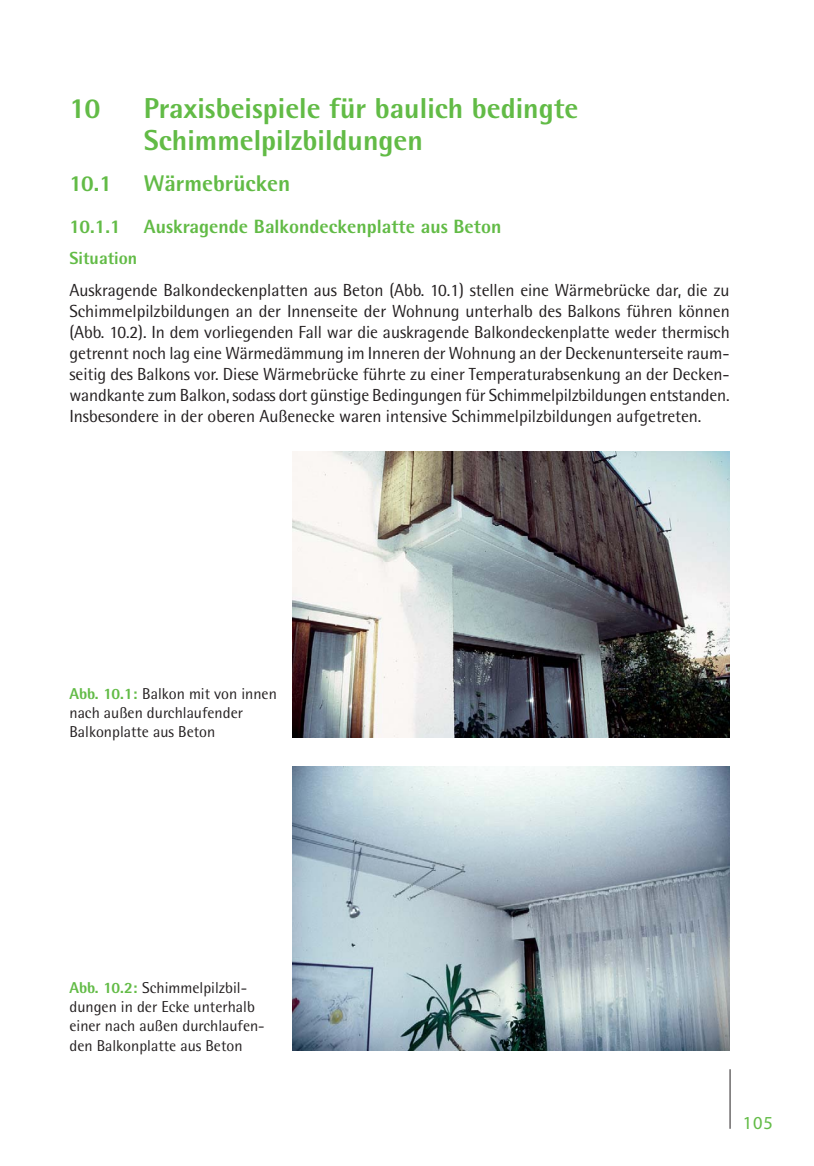
<style>
.page{position:relative;width:814px;height:1166px;background:#fff}
.page>*{position:absolute;margin:0;border:0;box-sizing:border-box;transform-origin:0 0}
.t1{font:800 28.88px/31.5px "Rotis Semi Sans";color:#62bb46}
.t2{font:800 22.75px "Rotis Semi Sans";color:#62bb46}
.t3{font:800 19.25px "Rotis Semi Sans";color:#62bb46}
.t4{font:18.38px "Myriad Pro";color:#62bb46}
.t5{font:17.5px/21px "Rotis Semi Sans";letter-spacing:-.005em;color:#231f20;text-align:justify}
.t6{font:800 17.5px "Rotis Semi Sans";color:#62bb46}
.t7{font:15.75px/19.2px "Rotis Semi Sans";color:#231f20}
.s1{font-weight:800;color:#62bb46}
</style>
<div class="page">
<hr style="left:729px;top:1069px;width:1px;height:60px;background:#231f20">
<img style="left:293px;top:452px;width:436px;height:285px">
<img style="left:293px;top:767px;width:436px;height:283px">
<h1 class="t1" style="left:69px;top:96px;width:33px">10</h1>
<h1 class="t1" style="left:144px;top:96px;width:436px">Praxisbeispiele für baulich bedingte<br>Schimmelpilzbildungen</h1>
<h2 class="t2" style="left:69px;top:175px;width:44px">10.1</h2>
<h2 class="t2" style="left:144px;top:175px;width:148px">Wärmebrücken</h2>
<p class="t3" style="left:69px;top:220px;width:433px">10.1.1 Auskragende Balkondeckenplatte aus Beton</p>
<p class="t6" style="left:69px;top:252px;width:69px">Situation</p>
<p class="t5" style="left:69px;top:281px;width:661px">Auskragende Balkondeckenplatten aus Beton (Abb. 10.1) stellen eine Wärmebrücke dar, die zu Schimmelpilzbildungen an der Innenseite der Wohnung unterhalb des Balkons führen können (Abb. 10.2). In dem vorliegenden Fall war die auskragende Balkondeckenplatte weder thermisch getrennt noch lag eine Wärmedämmung im Inneren der Wohnung an der Deckenunterseite raum&shy;seitig des Balkons vor. Diese Wärmebrücke führte zu einer Temperaturabsenkung an der Decken&shy;wandkante zum Balkon, sodass dort günstige Bedingungen für Schimmelpilzbildungen entstanden.<br>Insbesondere in der oberen Außenecke waren intensive Schimmelpilzbildungen aufgetreten.</p>
<p class="t7" style="left:69px;top:685px;width:209px"><span class="s1">Abb. 10.1:</span> Balkon mit von innen nach außen durchlaufender<br>Balkonplatte aus Beton</p>
<p class="t7" style="left:69px;top:979px;width:197px"><span class="s1">Abb. 10.2:</span> Schimmelpilzbil&shy;dungen in der Ecke unterhalb einer nach außen durchlaufen&shy;den Balkonplatte aus Beton</p>
<p class="t4" style="left:743px;top:1111px;width:32px">105</p>
</div>
